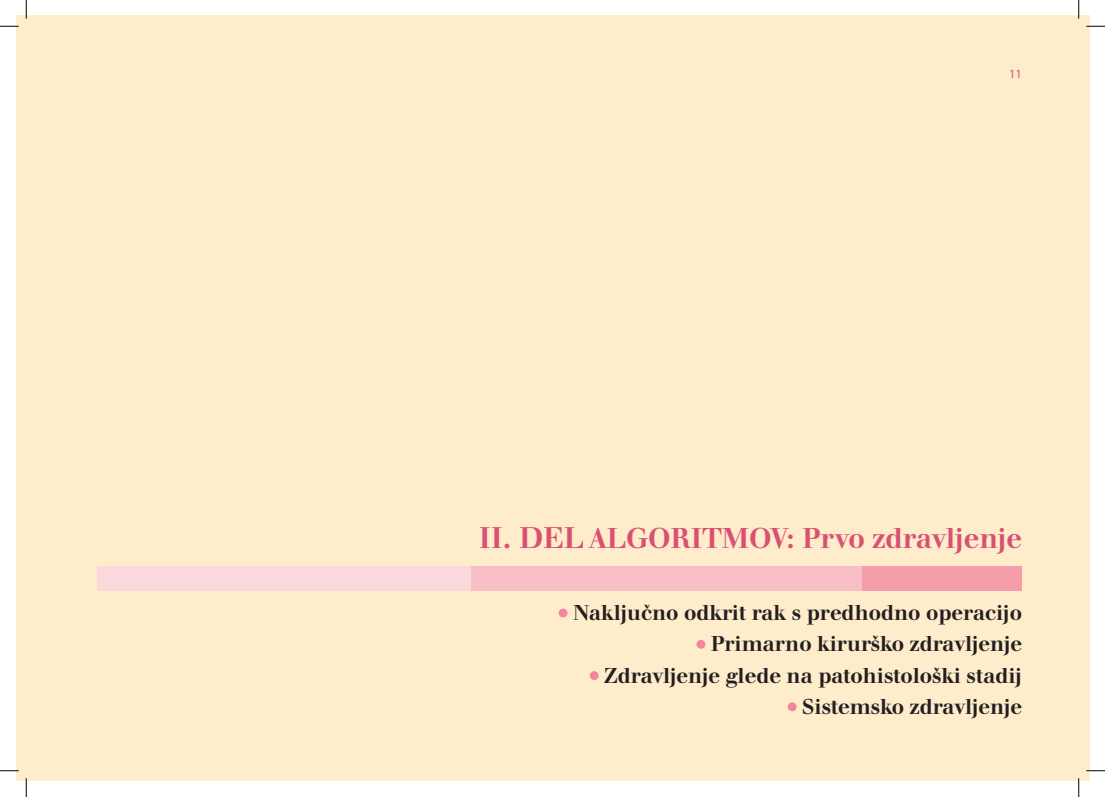
<style>
.page{position:relative;width:1105px;height:797px;background:#fff}
.page>*{position:absolute;margin:0;border:0;box-sizing:border-box;transform-origin:0 0}
.t1{font:500 30px "Walbaum Buc TEE";color:#d95172}
.t2{font:500 22.5px/31.2px "Walbaum Buc TEE";color:#231f20;text-align:right}
.t3{font:12.5px "Myriad Pro";color:#d95172}
.s1{font-size:31.25px}
</style>
<div class="page">
<div style="left:16px;top:16px;width:1073px;height:765px;background:#feeccb"></div>
<div style="left:559px;top:608px;width:8px;height:9px;background:#f3869a;border-radius:50%"></div>
<div style="left:696px;top:640px;width:9px;height:8px;background:#f3869a;border-radius:50%"></div>
<div style="left:590px;top:671px;width:9px;height:9px;background:#f3869a;border-radius:50%"></div>
<div style="left:788px;top:702px;width:9px;height:9px;background:#f3869a;border-radius:50%"></div>
<div style="left:97px;top:566px;width:376px;height:25px;background:#fbd8db"></div>
<div style="left:471px;top:566px;width:392px;height:25px;background:#f9bfc6"></div>
<div style="left:862px;top:566px;width:160px;height:25px;background:#f59daa"></div>
<svg style="left:0;top:25px;width:19px;height:2px"></svg>
<svg style="left:1086px;top:25px;width:19px;height:2px"></svg>
<svg style="left:0;top:770px;width:19px;height:1px"></svg>
<svg style="left:1086px;top:770px;width:19px;height:1px"></svg>
<svg style="left:25px;top:0;width:2px;height:19px"></svg>
<svg style="left:25px;top:778px;width:2px;height:19px"></svg>
<svg style="left:1078px;top:0;width:1px;height:19px"></svg>
<svg style="left:1078px;top:778px;width:1px;height:19px"></svg>
<p class="t3" style="left:1009px;top:66px;width:14px">11</p>
<h1 class="t1" style="left:479px;top:522px;width:545px"><span class="s1">II. DEL</span> ALGORITMOV: Prvo zdravljenje</h1>
<p class="t2" style="left:573px;top:597px;width:450px">Naključno odkrit rak s predhodno operacijo Primarno kirurško zdravljenje<br>Zdravljenje glede na patohistološki stadij Sistemsko zdravljenje</p>
</div>
